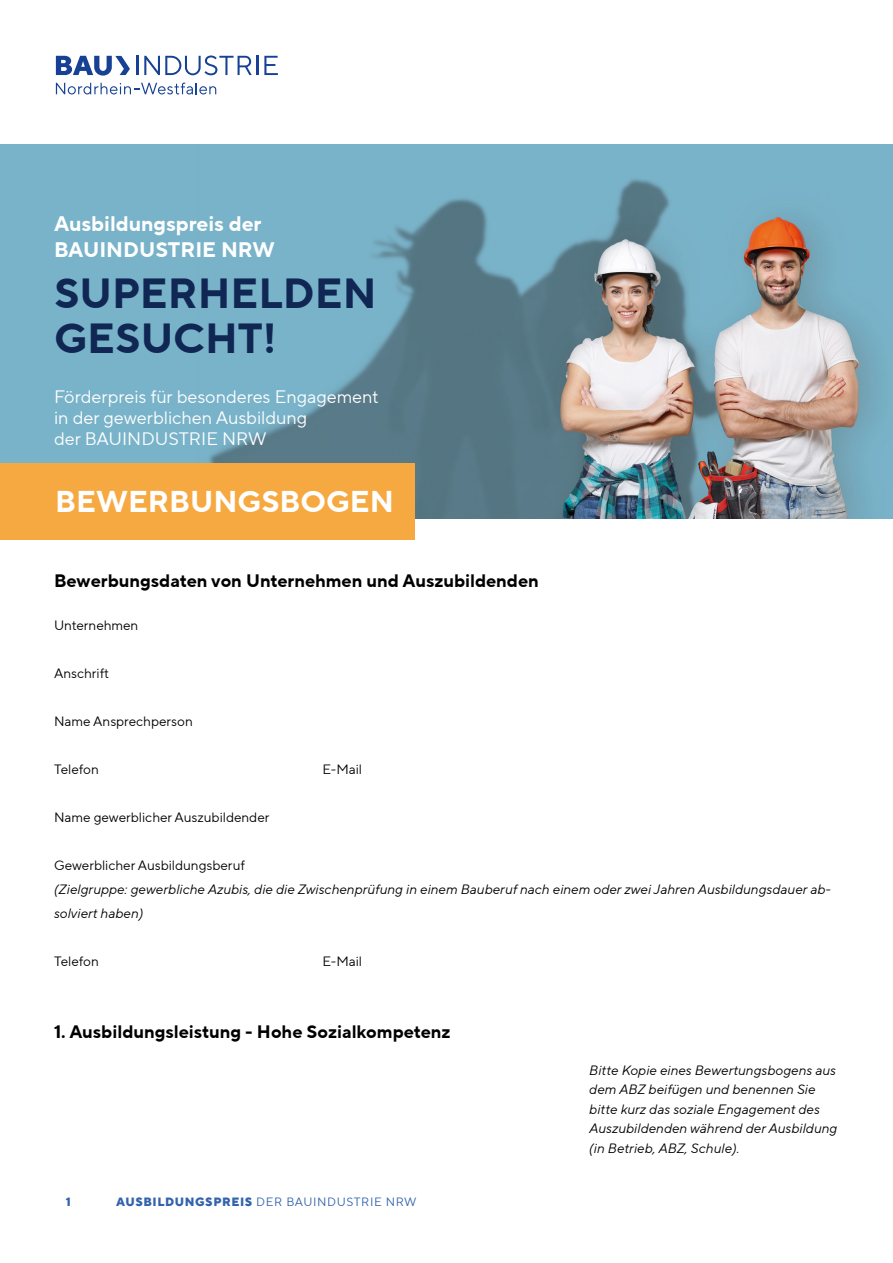
<style>
.page{position:relative;width:893px;height:1263px;background:#fff}
.page>*{position:absolute;margin:0;border:0;box-sizing:border-box;transform-origin:0 0}
.t1{font:700 42px/45px "TT Norms Pro";color:#102754}
.t2{font:700 30px "TT Norms Pro";color:#fff}
.t3{font:700 21px/25.8px "TT Norms Pro";color:#fff}
.t4{font:700 18px "TT Norms Pro";color:#000}
.t5{font:18px/21px "TT Norms Pro";color:#fff}
.t6{font:italic 13.5px/19.5px "TT Norms Pro";color:#000}
.t7{font:13.5px "TT Norms Pro";color:#000}
.t8{font:12px "TT Norms Pro";letter-spacing:.05em;color:#3363ac}
.t9{font:800 12px "TT Norms Pro";color:#3363ac}
.s1{font-weight:800}
</style>
<div class="page">
<svg style="left:137px;top:56px;width:121px;height:19px"></svg>
<svg style="left:264px;top:56px;width:14px;height:19px"></svg>
<svg style="left:56px;top:83px;width:160px;height:11px"></svg>
<svg style="left:56px;top:56px;width:74px;height:20px"></svg>
<img style="left:0;top:145px;width:893px;height:374px">
<div style="left:0;top:463px;width:415px;height:77px;background:#f7a941"></div>
<h3 class="t3" style="left:54px;top:211px;width:222px">Ausbildungspreis der<br>BAUINDUSTRIE NRW</h3>
<h1 class="t1" style="left:54px;top:271px;width:324px">SUPERHELDEN<br>GESUCHT!</h1>
<h3 class="t5" style="left:54px;top:386px;width:326px">Förderpreis für besonderes Engagement in der gewerblichen Ausbildung<br>der BAUINDUSTRIE NRW</h3>
<h2 class="t2" style="left:55px;top:479px;width:340px">BEWERBUNGSBOGEN</h2>
<h3 class="t4" style="left:54px;top:567px;width:486px">Bewerbungsdaten von Unternehmen und Auszubildenden</h3>
<p class="t7" style="left:54px;top:616px;width:86px">Unternehmen</p>
<p class="t7" style="left:54px;top:664px;width:57px">Anschrift</p>
<p class="t7" style="left:54px;top:712px;width:140px">Name Ansprechperson</p>
<p class="t7" style="left:54px;top:760px;width:46px">Telefon</p>
<p class="t7" style="left:323px;top:760px;width:41px">E-Mail</p>
<p class="t7" style="left:54px;top:808px;width:217px">Name gewerblicher Auszubildender</p>
<p class="t7" style="left:54px;top:856px;width:192px">Gewerblicher Ausbildungsberuf</p>
<p class="t6" style="left:54px;top:877px;width:779px;line-height:24px">(Zielgruppe: gewerbliche Azubis, die die Zwischenprüfung in einem Bauberuf nach einem oder zwei Jahren Ausbildungsdauer ab&shy;solviert haben)</p>
<p class="t7" style="left:54px;top:952px;width:46px">Telefon</p>
<p class="t7" style="left:323px;top:952px;width:41px">E-Mail</p>
<h3 class="t4" style="left:54px;top:1018px;width:398px">1. Ausbildungsleistung - Hohe Sozialkompetenz</h3>
<p class="t9" style="left:66px;top:1192px;width:7px">1</p>
<p class="t8" style="left:116px;top:1193px;width:302px"><span class="s1">AUSBILDUNGSPREIS</span> DER BAUINDUSTRIE NRW</p>
<p class="t6" style="left:589px;top:1060px;width:250px">Bitte Kopie eines Bewertungsbogens aus dem ABZ beifügen und benennen Sie bitte kurz das soziale Engagement des Auszubildenden während der Ausbildung (in Betrieb, ABZ, Schule).</p>
</div>
